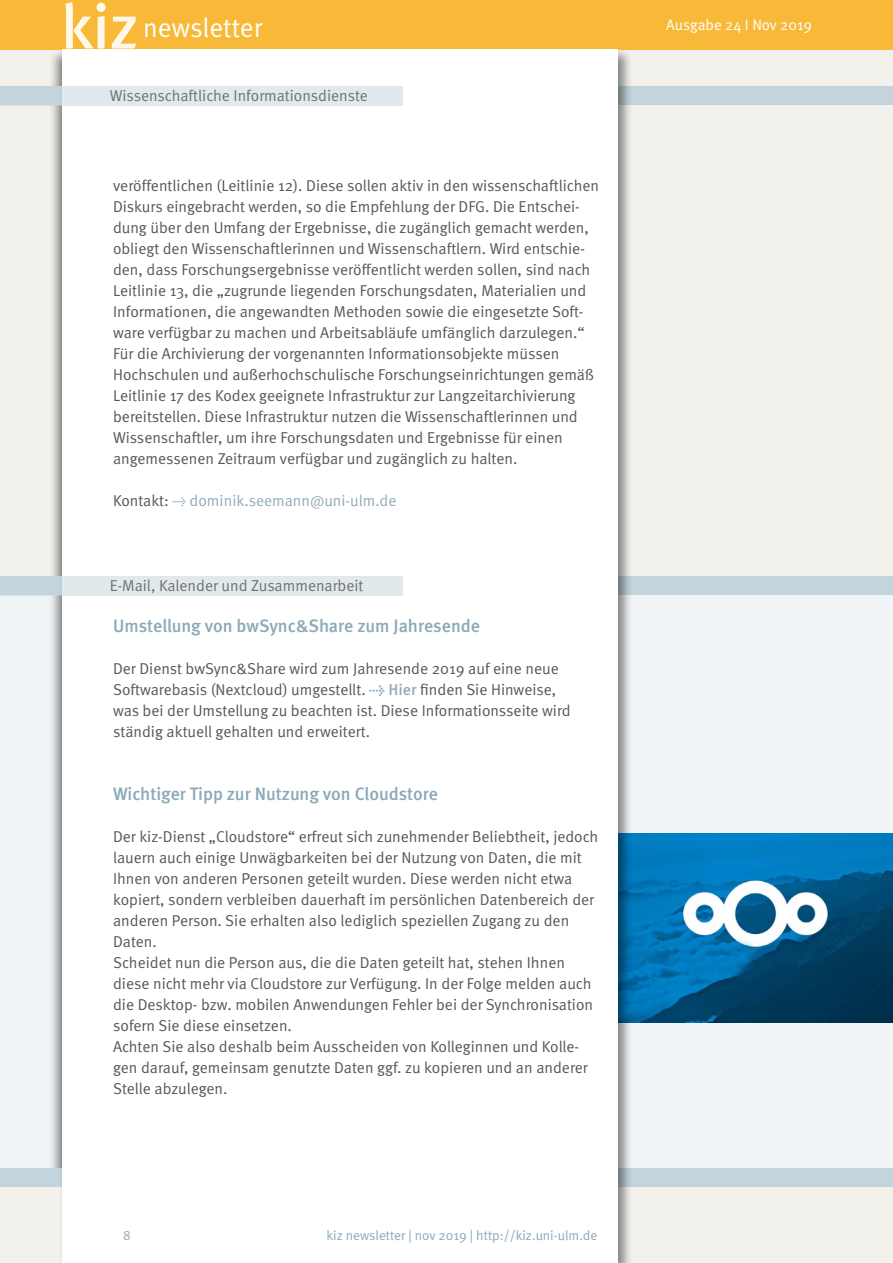
<style>
.page{position:relative;width:893px;height:1263px;background:#fff}
.page>*{position:absolute;margin:0;border:0;box-sizing:border-box;transform-origin:0 0}
.t1{font:500 63px "Meta";color:#fff}
.Überschrift{font:27px "Meta Normal";color:#fff}
.t2{font:500 18px "Meta";color:#8ba9b8}
.t3{font:15.75px/21px "Meta Normal";color:#58585a}
.t4{font:15.75px "Meta Normal";color:#707172}
.t5{font:15.75px "Meta Normal";color:#91acbc}
.t6{font:15.15px "Meta Normal";color:#fff}
.t7{font:13.5px "Meta Normal";color:#8ba9b8}
.s1{color:#58585a}
.s2{font-family:"Meta Normal Expert";color:#8ba9b8}
.s3{font-family:"Meta Medium Expert";color:#91acbc}
.s4{font-family:"Meta OT";font-weight:500;color:#91acbc}
</style>
<div class="page">
<div style="left:0;top:0;width:893px;height:50px;background:#f8b938"></div>
<div style="left:0;top:593px;width:893px;height:581px;background:#f0f4f7"></div>
<div style="left:0;top:50px;width:893px;height:543px;background:#f3f1ec"></div>
<div style="left:48px;top:47px;width:102px;height:1216px;background:#000;opacity:.44"></div>
<div style="left:0;top:576px;width:893px;height:19px;background:#c3d4dc"></div>
<div style="left:0;top:86px;width:893px;height:19px;background:#c3d4dc"></div>
<div style="left:0;top:1168px;width:893px;height:95px;background:#f3f1ec"></div>
<div style="left:0;top:1168px;width:893px;height:19px;background:#c3d4dc"></div>
<img style="left:633px;top:833px;width:260px;height:190px">
<div style="left:59px;top:47px;width:574px;height:1216px;background:#000;opacity:.45"></div>
<div style="left:62px;top:50px;width:556px;height:1213px;background:#fff"></div>
<div style="left:59px;top:86px;width:344px;height:19px;background:#e1e9ed"></div>
<div style="left:59px;top:576px;width:344px;height:19px;background:#e1e9ed"></div>
<h1 class="t1" style="left:61px;top:-10px;width:79px">kiz</h1>
<p class="Überschrift" style="left:143px;top:12px;width:120px">newsletter</p>
<p class="t6" style="left:666px;top:16px;width:147px">Ausgabe 24 I Nov 2019</p>
<p class="t4" style="left:110px;top:86px;width:260px">Wissenschaftliche Informationsdienste</p>
<p class="t3" style="left:113px;top:175px;width:488px">veröffentlichen (Leitlinie 12). Diese sollen aktiv in den wissenschaftlichen Diskurs eingebracht werden, so die Empfehlung der DFG. Die Entschei&shy;dung über den Umfang der Ergebnisse, die zugänglich gemacht werden, obliegt den Wissenschaftlerinnen und Wissenschaftlern. Wird entschie&shy;den, dass Forschungsergebnisse veröffentlicht werden sollen, sind nach Leitlinie 13, die „zugrunde liegenden Forschungsdaten, Materialien und Informationen, die angewandten Methoden sowie die eingesetzte Soft&shy;ware verfügbar zu machen und Arbeitsabläufe umfänglich darzulegen.“ Für die Archivierung der vorgenannten Informationsobjekte müssen Hochschulen und außerhochschulische Forschungseinrichtungen gemäß Leitlinie 17 des Kodex geeignete Infrastruktur zur Langzeitarchivierung bereitstellen. Diese Infrastruktur nutzen die Wissenschaftlerinnen und Wissenschaftler, um ihre Forschungsdaten und Ergebnisse für einen angemessenen Zeitraum verfügbar und zugänglich zu halten.</p>
<p class="t5" style="left:113px;top:491px;width:285px"><span class="s1">Kontakt:</span> <span class="s2">t</span> dominik.seemann@uni-ulm.de</p>
<p class="t4" style="left:110px;top:576px;width:255px">E-Mail, Kalender und Zusammenarbeit</p>
<p class="t2" style="left:113px;top:615px;width:368px">Umstellung von bwSync&amp;Share zum Jahresende</p>
<p class="t3" style="left:113px;top:658px;width:459px">Der Dienst bwSync&amp;Share wird zum Jahresende 2019 auf eine neue Softwarebasis (Nextcloud) umgestellt. <span class="s3">t</span> <span class="s4">Hier</span> finden Sie Hinweise, was bei der Umstellung zu beachten ist. Diese Informationsseite wird ständig aktuell gehalten und erweitert.</p>
<p class="t2" style="left:113px;top:783px;width:326px">Wichtiger Tipp zur Nutzung von Cloudstore</p>
<p class="t3" style="left:113px;top:826px;width:487px">Der kiz-Dienst „Cloudstore“ erfreut sich zunehmender Beliebtheit, jedoch lauern auch einige Unwägbarkeiten bei der Nutzung von Daten, die mit Ihnen von anderen Personen geteilt wurden. Diese werden nicht etwa kopiert, sondern verbleiben dauerhaft im persönlichen Datenbereich der anderen Person. Sie erhalten also lediglich speziellen Zugang zu den Daten.</p>
<p class="t3" style="left:113px;top:952px;width:481px">Scheidet nun die Person aus, die die Daten geteilt hat, stehen Ihnen diese nicht mehr via Cloudstore zur Verfügung. In der Folge melden auch die Desktop- bzw. mobilen Anwendungen Fehler bei der Synchronisation sofern Sie diese einsetzen.</p>
<p class="t3" style="left:113px;top:1036px;width:476px">Achten Sie also deshalb beim Ausscheiden von Kolleginnen und Kolle&shy;gen darauf, gemeinsam genutzte Daten ggf. zu kopieren und an anderer<br>Stelle abzulegen.</p>
<p class="t7" style="left:123px;top:1228px;width:9px">8</p>
<p class="t7" style="left:327px;top:1228px;width:272px">kiz newsletter | nov 2019 | http://kiz.uni-ulm.de</p>
</div>
